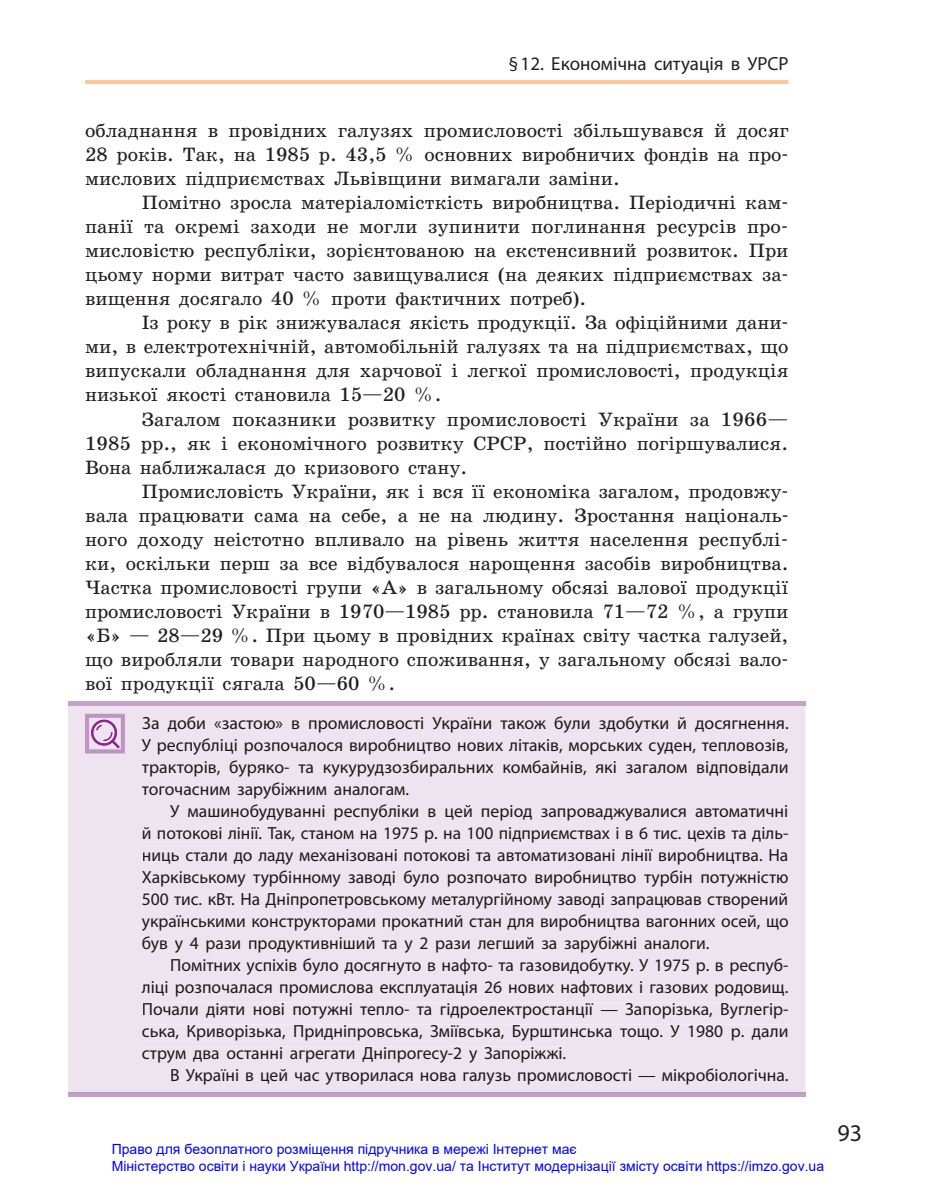
<style>
.page{position:relative;width:936px;height:1191px;background:#fff}
.page>*{position:absolute;margin:0;border:0;box-sizing:border-box;transform-origin:0 0}
.t1{font:24px "Myriad Pro";color:#231f20}
.t2{font:19.6px/24px "School Book C";color:#231f20;text-align:justify}
.t3{font:19px "Myriad Pro";color:#231f20}
.t4{font:17.6px/22px "Myriad Pro";color:#1f171c;text-align:justify}
.t5{font:14px/16.8px "Arial";color:#00f}
</style>
<div class="page">
<hr style="left:85px;top:80px;width:703px;height:4px;background:#fcc89b">
<hr style="left:68px;top:702px;width:737px;height:4px;background:#c7a0c9">
<hr style="left:68px;top:1092px;width:737px;height:4px;background:#c7a0c9">
<div style="left:68px;top:706px;width:737px;height:386px;background:#eee4f0"></div>
<hr style="left:68px;top:1092px;width:737px;height:1px;background:#bf93c3">
<svg style="left:85px;top:713px;width:40px;height:40px"></svg>
<div style="left:143px;top:716px;width:645px;height:16px;background:#eee4f0"></div>
<div style="left:142px;top:738px;width:646px;height:16px;background:#eee4f0"></div>
<div style="left:142px;top:760px;width:646px;height:16px;background:#eee4f0"></div>
<div style="left:142px;top:782px;width:266px;height:16px;background:#eee4f0"></div>
<div style="left:170px;top:804px;width:618px;height:16px;background:#eee4f0"></div>
<div style="left:143px;top:826px;width:645px;height:16px;background:#eee4f0"></div>
<div style="left:143px;top:848px;width:645px;height:16px;background:#eee4f0"></div>
<div style="left:142px;top:870px;width:646px;height:16px;background:#eee4f0"></div>
<div style="left:142px;top:892px;width:646px;height:16px;background:#eee4f0"></div>
<div style="left:142px;top:914px;width:646px;height:16px;background:#eee4f0"></div>
<div style="left:142px;top:936px;width:566px;height:16px;background:#eee4f0"></div>
<div style="left:171px;top:958px;width:617px;height:16px;background:#eee4f0"></div>
<div style="left:142px;top:980px;width:646px;height:16px;background:#eee4f0"></div>
<div style="left:143px;top:1002px;width:645px;height:16px;background:#eee4f0"></div>
<div style="left:142px;top:1024px;width:646px;height:16px;background:#eee4f0"></div>
<div style="left:142px;top:1046px;width:423px;height:16px;background:#eee4f0"></div>
<div style="left:171px;top:1068px;width:616px;height:16px;background:#eee4f0"></div>
<p class="t3" style="left:508px;top:52px;width:281px">§ 12. Економічна ситуація в УРСР</p>
<p class="t2" style="left:85px;top:119px;width:705px">обладнання в провідних галузях промисловості збільшувався й досяг 28 років. Так, на 1985 р. 43,5 % основних виробничих фондів на про&shy;мислових підприємствах Львівщини вимагали заміни.</p>
<p class="t2" style="left:85px;top:191px;width:705px;text-indent:57px">Помітно зросла матеріаломісткість виробництва. Періодичні кам&shy;панії та окремі заходи не могли зупинити поглинання ресурсів про&shy;мисловістю республіки, зорієнтованою на екстенсивний розвиток. При цьому норми витрат часто завищувалися (на деяких підприємствах за&shy;вищення досягало 40 % проти фактичних потреб).</p>
<p class="t2" style="left:85px;top:311px;width:705px;text-indent:57px">Із року в рік знижувалася якість продукції. За офіційними дани&shy;ми, в електротехнічній, автомобільній галузях та на підприємствах, що випускали обладнання для харчової і легкої промисловості, продукція низької якості становила 15—20 %.</p>
<p class="t2" style="left:85px;top:407px;width:704px;text-indent:57px">Загалом показники розвитку промисловості України за 1966— 1985 рр., як і економічного розвитку СРСР, постійно погіршувалися.<br>Вона наближалася до кризового стану.</p>
<p class="t2" style="left:85px;top:479px;width:705px;text-indent:57px">Промисловість України, як і вся її економіка загалом, продовжу&shy;вала працювати сама на себе, а не на людину. Зростання національ&shy;ного доходу неістотно впливало на рівень життя населення республі&shy;ки, оскільки перш за все відбувалося нарощення засобів виробництва.<br>Частка промисловості групи «А» в загальному обсязі валової продукції промисловості України в 1970—1985 рр. становила 71—72 %, а групи «Б» — 28—29 %. При цьому в провідних країнах світу частка галузей, що виробляли товари народного споживання, у загальному обсязі вало&shy;вої продукції сягала 50—60 %.</p>
<p class="t4" style="left:142px;top:711px;width:648px">За доби «застою» в промисловості України також були здобутки й досягнення.<br>У республіці розпочалося виробництво нових літаків, морських суден, тепловозів, тракторів, буряко- та кукурудзозбиральних комбайнів, які загалом відповідали тогочасним зарубіжним аналогам.</p>
<p class="t4" style="left:142px;top:799px;width:648px;text-indent:28px">У машинобудуванні республіки в цей період запроваджувалися автоматичні й потокові лінії. Так, станом на 1975 р. на 100 підприємствах і в 6 тис. цехів та діль&shy;ниць стали до ладу механізовані потокові та автоматизовані лінії виробництва. На Харківському турбінному заводі було розпочато виробництво турбін потужністю 500 тис. кВт. На Дніпропетровському металургійному заводі запрацював створений українськими конструкторами прокатний стан для виробництва вагонних осей, що був у 4 рази продуктивніший та у 2 рази легший за зарубіжні аналоги.</p>
<p class="t4" style="left:142px;top:953px;width:648px;text-indent:28px">Помітних успіхів було досягнуто в нафто- та газовидобутку. У 1975 р. в респуб&shy;ліці розпочалася промислова експлуатація 26 нових нафтових і газових родовищ.<br>Почали діяти нові потужні тепло- та гідроелектростанції — Запорізька, Вуглегір&shy;ська, Криворізька, Придніпровська, Зміївська, Бурштинська тощо. У 1980 р. дали струм два останні агрегати Дніпрогесу-2 у Запоріжжі.</p>
<p class="t4" style="left:170px;top:1063px;width:619px">В Україні в цей час утворилася нова галузь промисловості — мікробіологічна.</p>
<p class="t5" style="left:112px;top:1141px;width:713px">Право для безоплатного розміщення підручника в мережі Інтернет має<br>Міністерство освіти і науки України http://mon.gov.ua/ та Інститут модернізації змісту освіти https://imzo.gov.ua</p>
<p class="t1" style="left:837px;top:1118px;width:26px">93</p>
</div>
